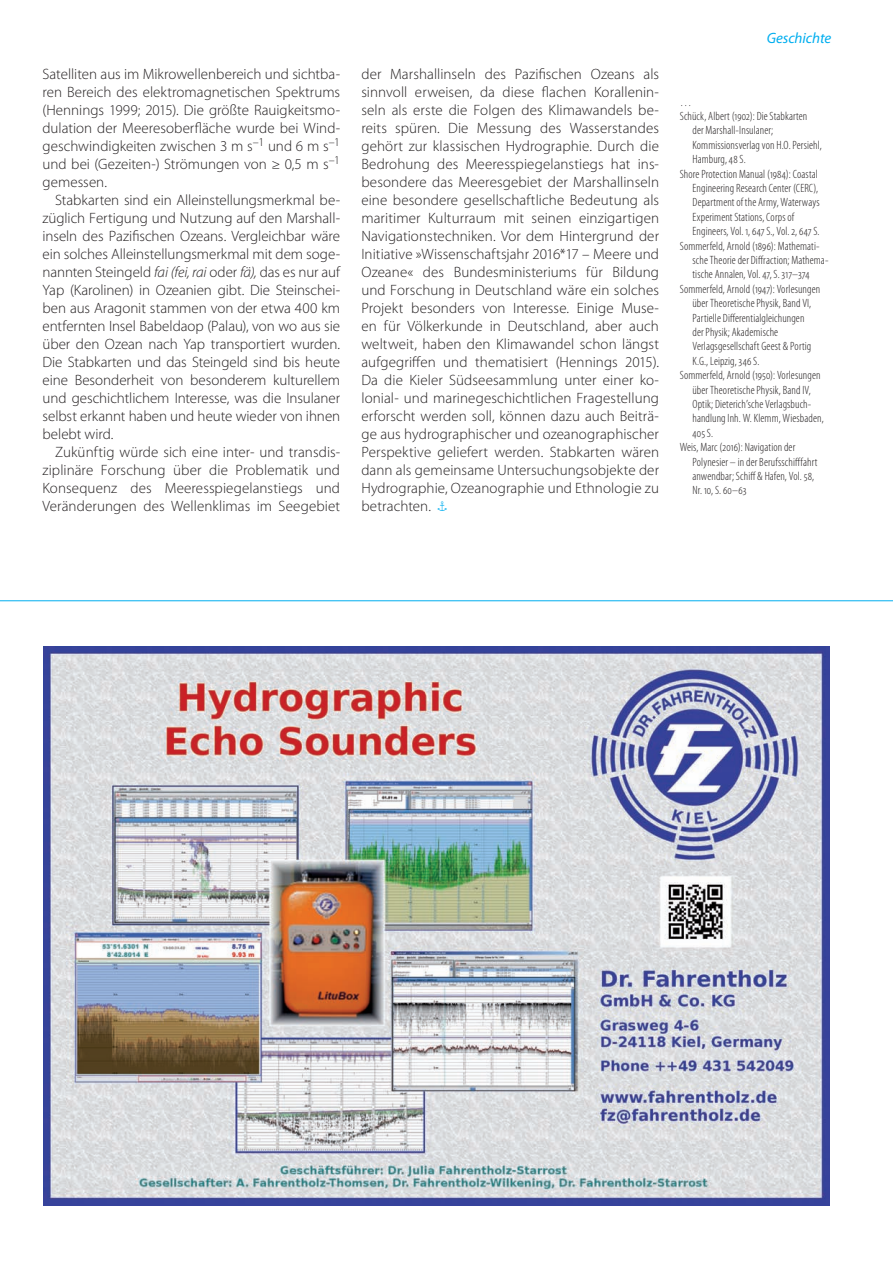
<style>
.page{position:relative;width:893px;height:1263px;background:#fff}
.page>*{position:absolute;margin:0;border:0;box-sizing:border-box;transform-origin:0 0}
.t1{font:300 15px/18px "Myriad Pro";letter-spacing:.005em;color:#231f20;text-align:justify}
.t2{font:italic 15px "Myriad Pro";letter-spacing:-.005em;color:#00aeef}
.t3{font:300 condensed 12px "Myriad Pro";letter-spacing:.01em;color:#231f20}
.s1{font-style:italic}
.s2{font-family:"Zeal";font-weight:400;color:#00aeef}
</style>
<div class="page">
<img style="left:43px;top:646px;width:787px;height:559px">
<hr style="left:0;top:600px;width:893px;height:1px;background:#00aeef">
<p class="t1" style="left:43px;top:64px;width:299px">Satelliten aus im Mikrowellenbereich und sichtba&shy;ren Bereich des elektromagnetischen Spektrums (Hennings 1999; 2015). Die größte Rauigkeitsmo&shy;dulation der Meeresoberfläche wurde bei Wind&shy;geschwindigkeiten zwischen 3 m s<sup>–1</sup> und 6 m s<sup>–1 </sup>und bei (Gezeiten-) Strömungen von ≥ 0,5 m s<sup>–1 </sup>gemessen.</p>
<p class="t1" style="left:42px;top:190px;width:299px;text-indent:13px">Stabkarten sind ein Alleinstellungsmerkmal be&shy;züglich Fertigung und Nutzung auf den Marshall&shy;inseln des Pazifischen Ozeans. Vergleichbar wäre ein solches Alleinstellungsmerkmal mit dem soge&shy;nannten Steingeld <span class="s1">fai (fei, rai</span> oder <span class="s1">fä),</span> das es nur auf Yap (Karolinen) in Ozeanien gibt. Die Steinschei&shy;ben aus Aragonit stammen von der etwa 400 km entfernten Insel Babeldaop (Palau), von wo aus sie über den Ozean nach Yap transportiert wurden.<br>Die Stabkarten und das Steingeld sind bis heute eine Besonderheit von besonderem kulturellem und geschichtlichem Interesse, was die Insulaner selbst erkannt haben und heute wieder von ihnen belebt wird.</p>
<p class="t1" style="left:42px;top:442px;width:299px;text-indent:13px">Zukünftig würde sich eine inter- und transdis&shy;ziplinäre Forschung über die Problematik und Konsequenz des Meeresspiegelanstiegs und Veränderungen des Wellenklimas im Seegebiet</p>
<p class="t1" style="left:361px;top:64px;width:299px">der Marshallinseln des Pazifischen Ozeans als sinnvoll erweisen, da diese flachen Korallenin&shy;seln als erste die Folgen des Klimawandels be&shy;reits spüren. Die Messung des Wasserstandes gehört zur klassischen Hydrographie. Durch die Bedrohung des Meeresspiegelanstiegs hat ins&shy;besondere das Meeresgebiet der Marshallinseln eine besondere gesellschaftliche Bedeutung als maritimer Kulturraum mit seinen einzigartigen Navigationstechniken. Vor dem Hintergrund der Initiative »Wissenschaftsjahr 2016*17 – Meere und Ozeane« des Bundesministeriums für Bildung und Forschung in Deutschland wäre ein solches Projekt besonders von Interesse. Einige Muse&shy;en für Völkerkunde in Deutschland, aber auch weltweit, haben den Klimawandel schon längst aufgegriffen und thematisiert (Hennings 2015).<br>Da die Kieler Südseesammlung unter einer ko&shy;lonial- und marinegeschichtlichen Fragestellung erforscht werden soll, können dazu auch Beiträ&shy;ge aus hydrographischer und ozeanographischer Perspektive geliefert werden. Stabkarten wären dann als gemeinsame Untersuchungsobjekte der Hydrographie, Ozeanographie und Ethnologie zu betrachten. <span class="s2">“</span></p>
<p class="t2" style="left:767px;top:28px;width:66px">Geschichte</p>
<p class="t3" style="left:680px;top:94px;width:13px">…</p>
<p class="t3" style="left:680px;top:109px;width:129px">Schück, Albert (1902): Die Stabkarten</p>
<p class="t3" style="left:692px;top:123px;width:82px">der Marshall-Insulaner;</p>
<p class="t3" style="left:692px;top:138px;width:131px">Kommissionsverlag von H.O. Persiehl,</p>
<p class="t3" style="left:692px;top:152px;width:55px">Hamburg, 48 S.</p>
<p class="t3" style="left:680px;top:166px;width:140px">Shore Protection Manual (1984): Coastal</p>
<p class="t3" style="left:692px;top:181px;width:127px">Engineering Research Center (CERC),</p>
<p class="t3" style="left:692px;top:195px;width:129px">Department of the Army, Waterways</p>
<p class="t3" style="left:692px;top:210px;width:103px">Experiment Stations, Corps of</p>
<p class="t3" style="left:692px;top:224px;width:129px">Engineers, Vol. 1, 647 S., Vol. 2, 647 S.</p>
<p class="t3" style="left:680px;top:238px;width:141px">Sommerfeld, Arnold (1896): Mathemati-</p>
<p class="t3" style="left:692px;top:253px;width:138px">sche Theorie der Diffraction; Mathema-</p>
<p class="t3" style="left:692px;top:267px;width:119px">tische Annalen, Vol. 47, S. 317–374</p>
<p class="t3" style="left:680px;top:282px;width:142px">Sommerfeld, Arnold (1947): Vorlesungen</p>
<p class="t3" style="left:692px;top:296px;width:120px">über Theoretische Physik, Band VI,</p>
<p class="t3" style="left:692px;top:310px;width:113px">Partielle Differentialgleichungen</p>
<p class="t3" style="left:692px;top:325px;width:87px">der Physik; Akademische</p>
<p class="t3" style="left:692px;top:339px;width:120px">Verlagsgesellschaft Geest &amp; Portig</p>
<p class="t3" style="left:692px;top:354px;width:68px">K.G., Leipzig, 346 S.</p>
<p class="t3" style="left:680px;top:368px;width:142px">Sommerfeld, Arnold (1950): Vorlesungen</p>
<p class="t3" style="left:692px;top:382px;width:120px">über Theoretische Physik, Band IV,</p>
<p class="t3" style="left:692px;top:397px;width:120px">Optik; Dieterich’sche Verlagsbuch-</p>
<p class="t3" style="left:692px;top:411px;width:133px">handlung Inh. W. Klemm, Wiesbaden,</p>
<p class="t3" style="left:692px;top:426px;width:22px">405 S.</p>
<p class="t3" style="left:680px;top:440px;width:117px">Weis, Marc (2016): Navigation der</p>
<p class="t3" style="left:692px;top:454px;width:126px">Polynesier – in der Berufsschifffahrt</p>
<p class="t3" style="left:692px;top:469px;width:123px">anwendbar; Schiff &amp; Hafen, Vol. 58,</p>
<p class="t3" style="left:692px;top:483px;width:56px">Nr. 10, S. 60–63</p>
</div>
